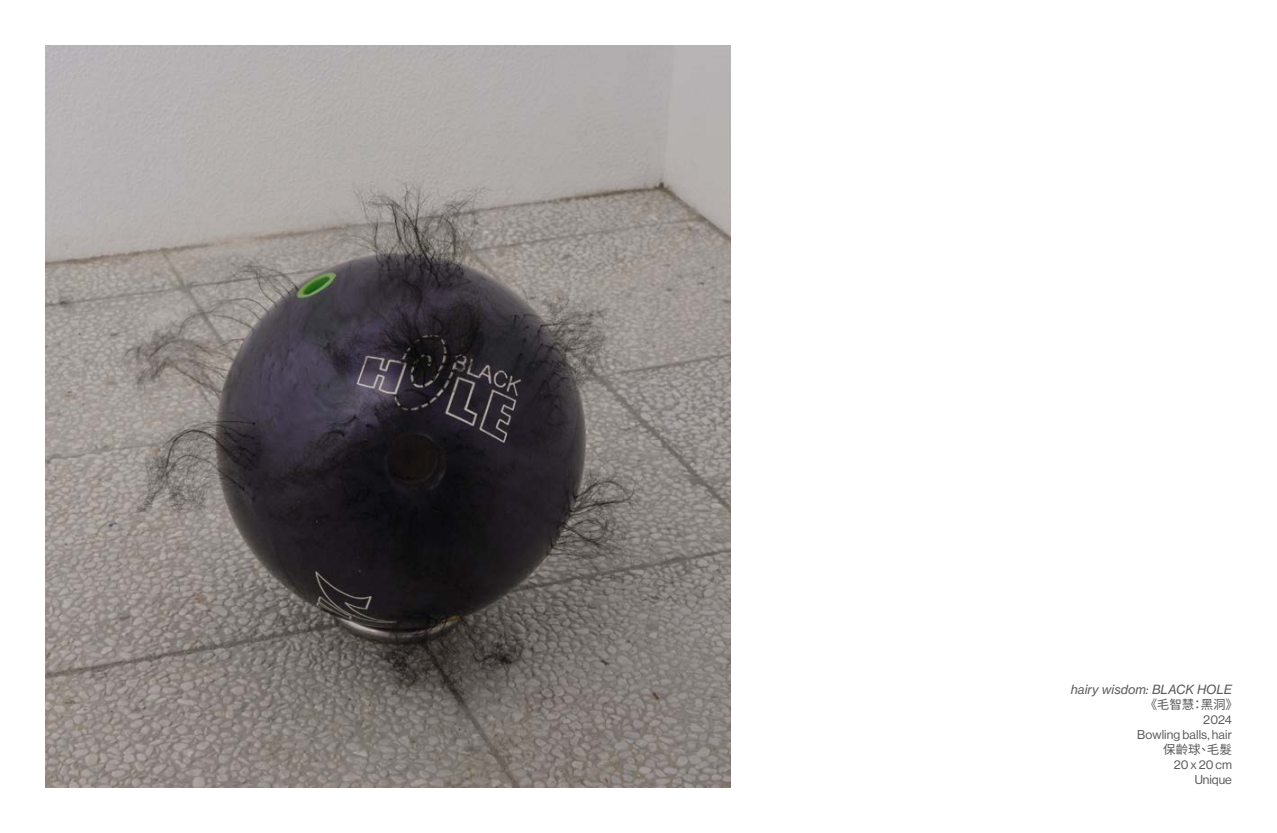
<style>
.page{position:relative;width:1277px;height:833px;background:#fff}
.page>*{position:absolute;margin:0;border:0;box-sizing:border-box;transform-origin:0 0}
.t1{font:12.5px/15px "Haas Grot Disp 55 Roman";letter-spacing:.01em;color:#58595b;text-align:right}
.t2{font:italic 12.5px "Haas Grot Text 56";color:#58595b}
.t3{font:12.5px "Noto Sans CJ Khk";color:#58595b}
</style>
<div class="page">
<img style="left:45px;top:45px;width:685px;height:743px">
<p class="t2" style="left:1070px;top:682px;width:163px">hairy wisdom: BLACK HOLE</p>
<p class="t3" style="left:1144px;top:697px;width:95px">《毛智慧：黑洞》</p>
<p class="t1" style="left:1137px;top:712px;width:96px">2024<br>Bowling balls, hair</p>
<p class="t3" style="left:1162px;top:742px;width:70px">保齡球、毛髮</p>
<p class="t1" style="left:1173px;top:757px;width:60px">20 x 20 cm<br>Unique</p>
</div>
